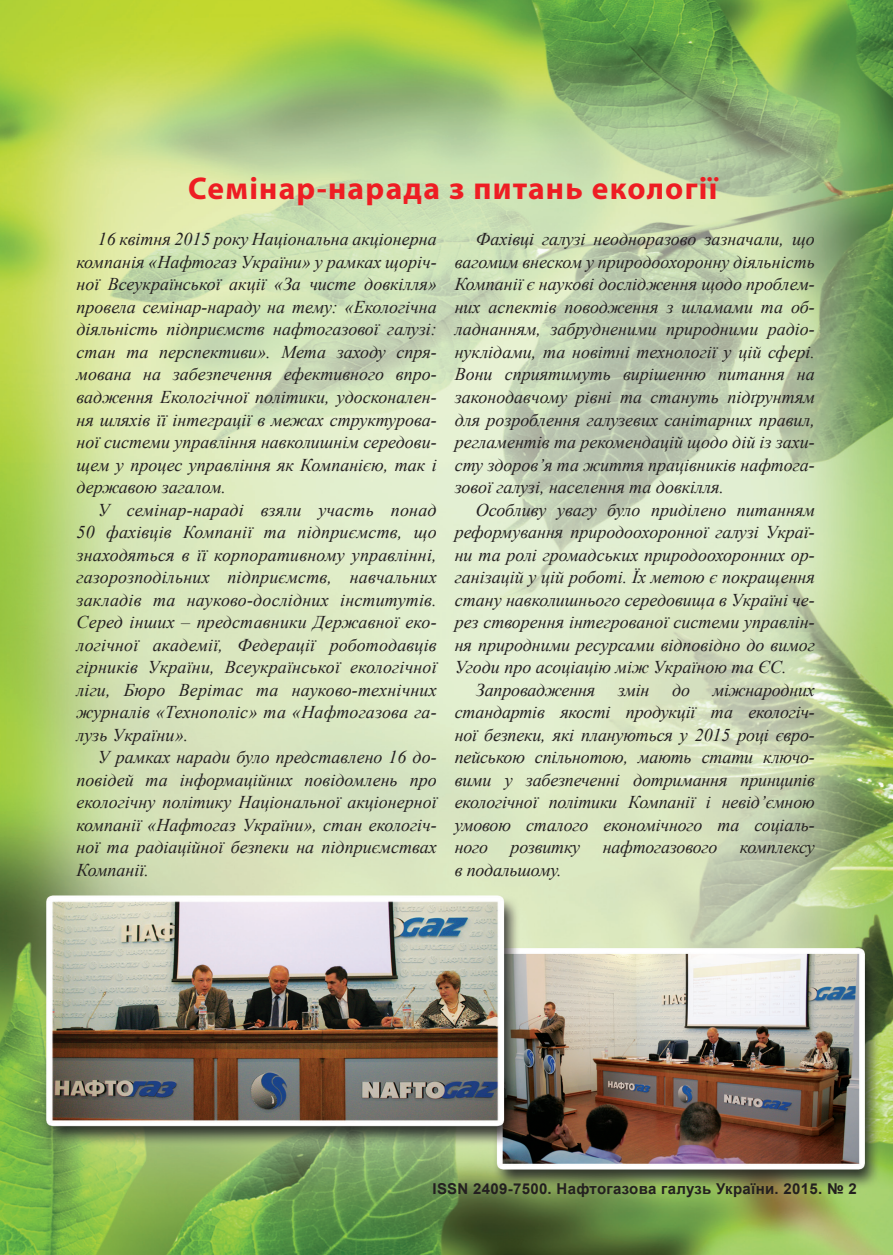
<style>
.page{position:relative;width:893px;height:1255px;background:#fff}
.page>*{position:absolute;margin:0;border:0;box-sizing:border-box;transform-origin:0 0}
.t1{font:700 31.5px "Myriad Pro";letter-spacing:.04em;color:#ee1d23}
.t2{font:italic 18px/22.5px "Times New Roman";color:#231f20;text-align:justify}
.t3{font:700 15px "Arial";letter-spacing:.02em;color:#231f20}
</style>
<div class="page">
<img style="left:0;top:0;width:893px;height:1254px">
<h1 class="t1" style="left:188px;top:168px;width:531px">Семінар-нарада з питань екології</h1>
<p class="t2" style="left:77px;top:228px;width:362px;text-indent:21px">16 квітня 2015 року Національна акціонерна компанія «Нафтогаз України» у рамках щоріч&shy;ної Всеукраїнської акції «За чисте довкілля» провела семінар-нараду на тему: «Екологічна діяльність підприємств нафтогазової галузі: стан та перспективи». Мета заходу спря&shy;мована на забезпечення ефективного впро&shy;вадження Екологічної політики, удосконален&shy;ня шляхів її інтеграції в межах структурова&shy;ної системи управління навколишнім середови&shy;щем у процес управління як Компанією, так і державою загалом.</p>
<p class="t2" style="left:77px;top:498px;width:362px;text-indent:21px">У семінар-нараді взяли участь понад 50 фахівців Компанії та підприємств, що знаходяться в її корпоративному управлінні, газорозподільних підприємств, навчальних закладів та науково-дослідних інститутів.<br>Серед інших – представники Державної еко&shy;логічної академії, Федерації роботодавців гірників України, Всеукраїнської екологічної ліги, Бюро Верітас та науково-технічних журналів «Технополіс» та «Нафтогазова га&shy;лузь України».</p>
<p class="t2" style="left:77px;top:745px;width:362px;text-indent:21px">У рамках наради було представлено 16 до&shy;повідей та інформаційних повідомлень про екологічну політику Національної акціонерної компанії «Нафтогаз України», стан екологіч&shy;ної та радіаційної безпеки на підприємствах Компанії.</p>
<p class="t2" style="left:455px;top:228px;width:362px;text-indent:21px">Фахівці галузі неодноразово зазначали, що вагомим внеском у природоохоронну діяльність Компанії є наукові дослідження щодо проблем&shy;них аспектів поводження з шламами та об&shy;ладнанням, забрудненими природними радіо&shy;нуклідами, та новітні технології у цій сфері.<br>Вони сприятимуть вирішенню питання на законодавчому рівні та стануть підґрунтям для розроблення галузевих санітарних правил, регламентів та рекомендацій щодо дій із захи&shy;сту здоров’я та життя працівників нафтога&shy;зової галузі, населення та довкілля.</p>
<p class="t2" style="left:476px;top:498px;width:340px">Особливу увагу було приділено питанням</p>
<p class="t2" style="left:455px;top:520px;width:362px">реформування природоохоронної галузі Украї-</p>
<p class="t2" style="left:455px;top:543px;width:362px">ни та ролі громадських природоохоронних ор-</p>
<p class="t2" style="left:455px;top:565px;width:362px">ганізацій у цій роботі. Їх метою є покращення</p>
<p class="t2" style="left:455px;top:588px;width:362px">стану навколишнього середовища в Україні че-</p>
<p class="t2" style="left:455px;top:610px;width:362px">рез створення інтегрованої системи управлін-</p>
<p class="t2" style="left:455px;top:633px;width:362px">ня природними ресурсами відповідно до вимог</p>
<p class="t2" style="left:455px;top:655px;width:334px">Угоди про асоціацію між Україною та ЄС.</p>
<p class="t2" style="left:476px;top:678px;width:121px">Запровадження</p>
<p class="t2" style="left:618px;top:678px;width:33px">змін</p>
<p class="t2" style="left:672px;top:678px;width:19px">до</p>
<p class="t2" style="left:455px;top:678px;width:362px;text-indent:258px">міжнародних стандартів якості продукції та екологіч&shy;ної безпеки, які плануються у 2015 році євро&shy;пейською спільнотою, мають стати ключо&shy;вими у забезпеченні дотримання принципів екологічної політики Компанії і невід’ємною умовою сталого економічного та соціаль&shy;ного розвитку нафтогазового комплексу в подальшому.</p>
<p class="t3" style="left:433px;top:1177px;width:426px">ISSN 2409-7500. Нафтогазова галузь України. 2015. № 2</p>
</div>
